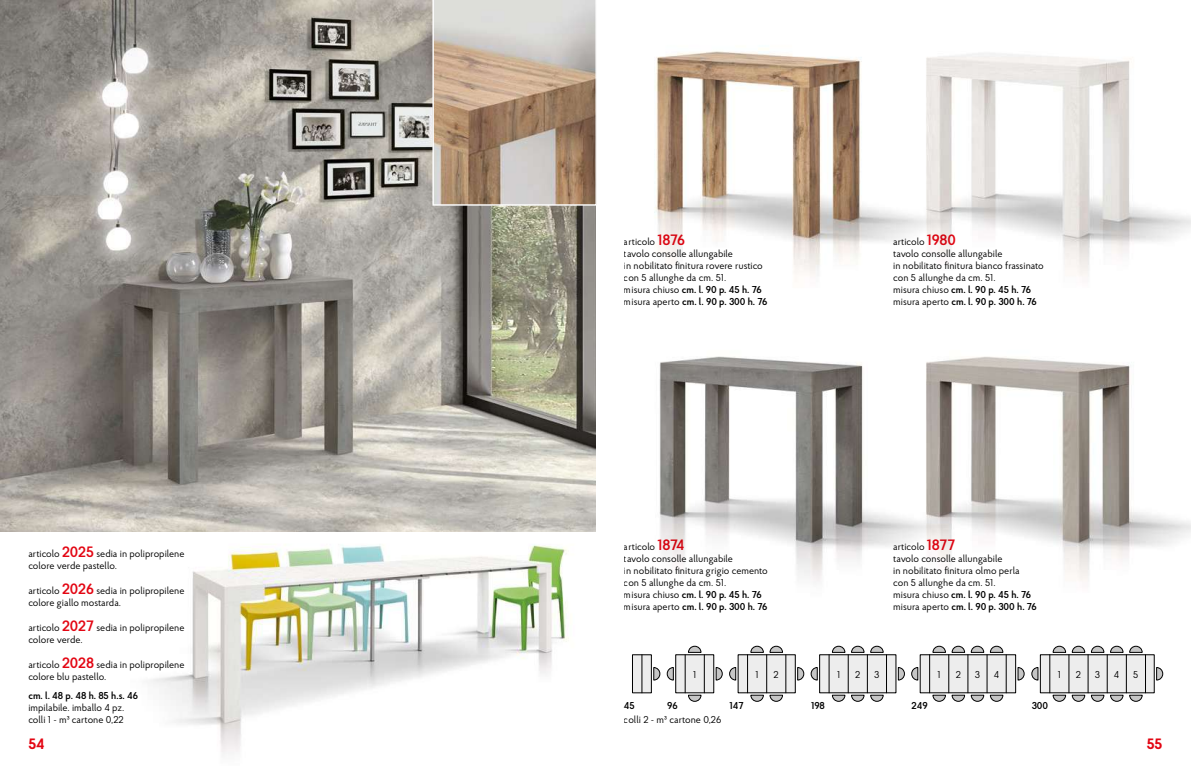
<style>
.page{position:relative;width:1191px;height:766px;background:#fff}
.page>*{position:absolute;margin:0;border:0;box-sizing:border-box;transform-origin:0 0}
.t1{font:700 15px "Proba Pro";color:#e30613}
.t2{font:10px/12px "Proba Pro";color:#000}
.t3{font:600 10px "Proba Pro";color:#000}
.s1{font-weight:600;font-size:15px;color:#e30613}
.s2{font-weight:500}
.s3{font-weight:600}
</style>
<div class="page">
<img style="left:114px;top:531px;width:481px;height:223px">
<img style="left:0;top:0;width:595px;height:531px">
<img style="left:595px;top:51px;width:298px;height:254px">
<img style="left:595px;top:305px;width:298px;height:277px">
<img style="left:893px;top:53px;width:298px;height:528px">
<svg style="left:432px;top:0;width:165px;height:206px;background:#bca998"></svg>
<svg style="left:653px;top:667px;width:7px;height:13px"></svg>
<div style="left:632px;top:654px;width:19px;height:38px;background:#ededed"></div>
<div style="left:632px;top:654px;width:19px;height:38px;border:1px solid #000"></div>
<hr style="left:642px;top:654px;width:1px;height:38px;background:#000">
<svg style="left:716px;top:667px;width:6px;height:13px"></svg>
<div style="left:675px;top:654px;width:38px;height:38px;background:#ededed"></div>
<hr style="left:685px;top:654px;width:1px;height:38px;background:#000">
<hr style="left:704px;top:654px;width:1px;height:38px;background:#000">
<svg style="left:667px;top:667px;width:6px;height:13px"></svg>
<svg style="left:688px;top:694px;width:13px;height:7px"></svg>
<svg style="left:688px;top:645px;width:13px;height:7px"></svg>
<svg style="left:797px;top:667px;width:7px;height:13px"></svg>
<div style="left:738px;top:654px;width:57px;height:38px;background:#ededed"></div>
<hr style="left:747px;top:654px;width:1px;height:38px;background:#000">
<hr style="left:766px;top:654px;width:1px;height:38px;background:#000">
<svg style="left:729px;top:667px;width:7px;height:13px"></svg>
<svg style="left:750px;top:694px;width:13px;height:7px"></svg>
<svg style="left:750px;top:645px;width:13px;height:7px"></svg>
<hr style="left:785px;top:654px;width:1px;height:38px;background:#000">
<svg style="left:769px;top:694px;width:13px;height:7px"></svg>
<svg style="left:769px;top:645px;width:13px;height:7px"></svg>
<svg style="left:898px;top:667px;width:6px;height:13px"></svg>
<div style="left:819px;top:654px;width:77px;height:38px;background:#ededed"></div>
<hr style="left:829px;top:654px;width:1px;height:38px;background:#000">
<hr style="left:848px;top:654px;width:1px;height:38px;background:#000">
<svg style="left:811px;top:667px;width:6px;height:13px"></svg>
<svg style="left:832px;top:694px;width:13px;height:7px"></svg>
<svg style="left:832px;top:645px;width:13px;height:7px"></svg>
<hr style="left:867px;top:654px;width:1px;height:38px;background:#000">
<hr style="left:886px;top:654px;width:1px;height:38px;background:#000">
<svg style="left:851px;top:694px;width:13px;height:7px"></svg>
<svg style="left:870px;top:694px;width:13px;height:7px"></svg>
<svg style="left:851px;top:645px;width:13px;height:7px"></svg>
<svg style="left:870px;top:645px;width:13px;height:7px"></svg>
<svg style="left:1017px;top:667px;width:7px;height:13px"></svg>
<div style="left:920px;top:654px;width:95px;height:38px;background:#ededed"></div>
<hr style="left:929px;top:654px;width:1px;height:38px;background:#000">
<hr style="left:948px;top:654px;width:1px;height:38px;background:#000">
<svg style="left:911px;top:667px;width:7px;height:13px"></svg>
<svg style="left:932px;top:694px;width:13px;height:7px"></svg>
<svg style="left:932px;top:645px;width:13px;height:7px"></svg>
<hr style="left:967px;top:654px;width:1px;height:38px;background:#000">
<hr style="left:987px;top:654px;width:1px;height:38px;background:#000">
<hr style="left:1006px;top:654px;width:1px;height:38px;background:#000">
<svg style="left:951px;top:694px;width:13px;height:7px"></svg>
<svg style="left:971px;top:694px;width:13px;height:7px"></svg>
<svg style="left:990px;top:694px;width:13px;height:7px"></svg>
<svg style="left:951px;top:645px;width:13px;height:7px"></svg>
<svg style="left:971px;top:645px;width:13px;height:7px"></svg>
<svg style="left:990px;top:645px;width:13px;height:7px"></svg>
<svg style="left:1156px;top:667px;width:7px;height:13px"></svg>
<div style="left:1040px;top:654px;width:114px;height:38px;background:#ededed"></div>
<hr style="left:1049px;top:654px;width:1px;height:38px;background:#000">
<hr style="left:1068px;top:654px;width:1px;height:38px;background:#000">
<svg style="left:1031px;top:667px;width:7px;height:13px"></svg>
<svg style="left:1052px;top:694px;width:13px;height:7px"></svg>
<svg style="left:1052px;top:645px;width:13px;height:7px"></svg>
<hr style="left:1088px;top:654px;width:1px;height:38px;background:#000">
<hr style="left:1107px;top:654px;width:1px;height:38px;background:#000">
<hr style="left:1126px;top:654px;width:1px;height:38px;background:#000">
<hr style="left:1145px;top:654px;width:1px;height:38px;background:#000">
<svg style="left:1072px;top:694px;width:13px;height:7px"></svg>
<svg style="left:1091px;top:694px;width:13px;height:7px"></svg>
<svg style="left:1110px;top:694px;width:13px;height:7px"></svg>
<svg style="left:1129px;top:694px;width:13px;height:7px"></svg>
<svg style="left:1072px;top:645px;width:13px;height:7px"></svg>
<svg style="left:1091px;top:645px;width:13px;height:7px"></svg>
<svg style="left:1110px;top:645px;width:13px;height:7px"></svg>
<svg style="left:1129px;top:645px;width:13px;height:7px"></svg>
<p class="t2" style="left:28px;top:546px;width:158px">articolo <span class="s1">2025</span> sedia in polipropilene colore verde pastello.</p>
<p class="t2" style="left:28px;top:584px;width:158px">articolo <span class="s1">2026</span> sedia in polipropilene colore giallo mostarda.</p>
<p class="t2" style="left:28px;top:621px;width:158px">articolo <span class="s1">2027</span> sedia in polipropilene colore verde.</p>
<p class="t2" style="left:28px;top:658px;width:158px">articolo <span class="s1">2028</span> sedia in polipropilene colore blu pastello.</p>
<p class="t3" style="left:28px;top:689px;width:111px">cm. l. 48 p. 48 h. 85 h.s. 46</p>
<p class="t2" style="left:28px;top:701px;width:97px">impilabile. imballo 4 pz. colli 1 - m<span class="s2">3</span> cartone 0,22</p>
<p class="t2" style="left:624px;top:235px;width:145px">articolo <span class="s1">1876<br></span>tavolo consolle allungabile<br>in nobilitato finitura rovere rustico con 5 allunghe da cm. 51.<br>misura chiuso <span class="s3">cm. l. 90 p. 45 h. 76 </span>misura aperto <span class="s3">cm. l. 90 p. 300 h. 76</span></p>
<p class="t2" style="left:893px;top:235px;width:152px">articolo <span class="s1">1980<br></span>tavolo consolle allungabile<br>in nobilitato finitura bianco frassinato con 5 allunghe da cm. 51.<br>misura chiuso <span class="s3">cm. l. 90 p. 45 h. 76 </span>misura aperto <span class="s3">cm. l. 90 p. 300 h. 76</span></p>
<p class="t2" style="left:624px;top:540px;width:145px">articolo <span class="s1">1874<br></span>tavolo consolle allungabile<br>in nobilitato finitura grigio cemento con 5 allunghe da cm. 51.<br>misura chiuso <span class="s3">cm. l. 90 p. 45 h. 76 </span>misura aperto <span class="s3">cm. l. 90 p. 300 h. 76</span></p>
<p class="t2" style="left:893px;top:540px;width:145px">articolo <span class="s1">1877<br></span>tavolo consolle allungabile<br>in nobilitato finitura olmo perla con 5 allunghe da cm. 51.<br>misura chiuso <span class="s3">cm. l. 90 p. 45 h. 76 </span>misura aperto <span class="s3">cm. l. 90 p. 300 h. 76</span></p>
<p class="t2" style="left:693px;top:667px;width:5px">1</p>
<p class="t3" style="left:624px;top:698px;width:12px">45</p>
<p class="t3" style="left:667px;top:698px;width:12px">96</p>
<p class="t2" style="left:624px;top:713px;width:99px">colli 2 - m<span class="s2">3</span> cartone 0,26</p>
<p class="t3" style="left:729px;top:698px;width:16px">147</p>
<p class="t2" style="left:755px;top:667px;width:5px">1</p>
<p class="t2" style="left:773px;top:667px;width:7px">2</p>
<p class="t3" style="left:811px;top:698px;width:15px">198</p>
<p class="t2" style="left:837px;top:667px;width:5px">1</p>
<p class="t2" style="left:855px;top:667px;width:7px">2</p>
<p class="t2" style="left:874px;top:667px;width:7px">3</p>
<p class="t3" style="left:911px;top:698px;width:18px">249</p>
<p class="t2" style="left:937px;top:667px;width:5px">1</p>
<p class="t2" style="left:955px;top:667px;width:7px">2</p>
<p class="t2" style="left:974px;top:667px;width:7px">3</p>
<p class="t2" style="left:993px;top:667px;width:7px">4</p>
<p class="t3" style="left:1031px;top:698px;width:18px">300</p>
<p class="t2" style="left:1057px;top:667px;width:5px">1</p>
<p class="t2" style="left:1075px;top:667px;width:7px">2</p>
<p class="t2" style="left:1095px;top:667px;width:7px">3</p>
<p class="t2" style="left:1114px;top:667px;width:7px">4</p>
<p class="t2" style="left:1133px;top:667px;width:7px">5</p>
<h1 class="t1" style="left:28px;top:733px;width:18px">54</h1>
<h1 class="t1" style="left:1146px;top:733px;width:17px">55</h1>
</div>
